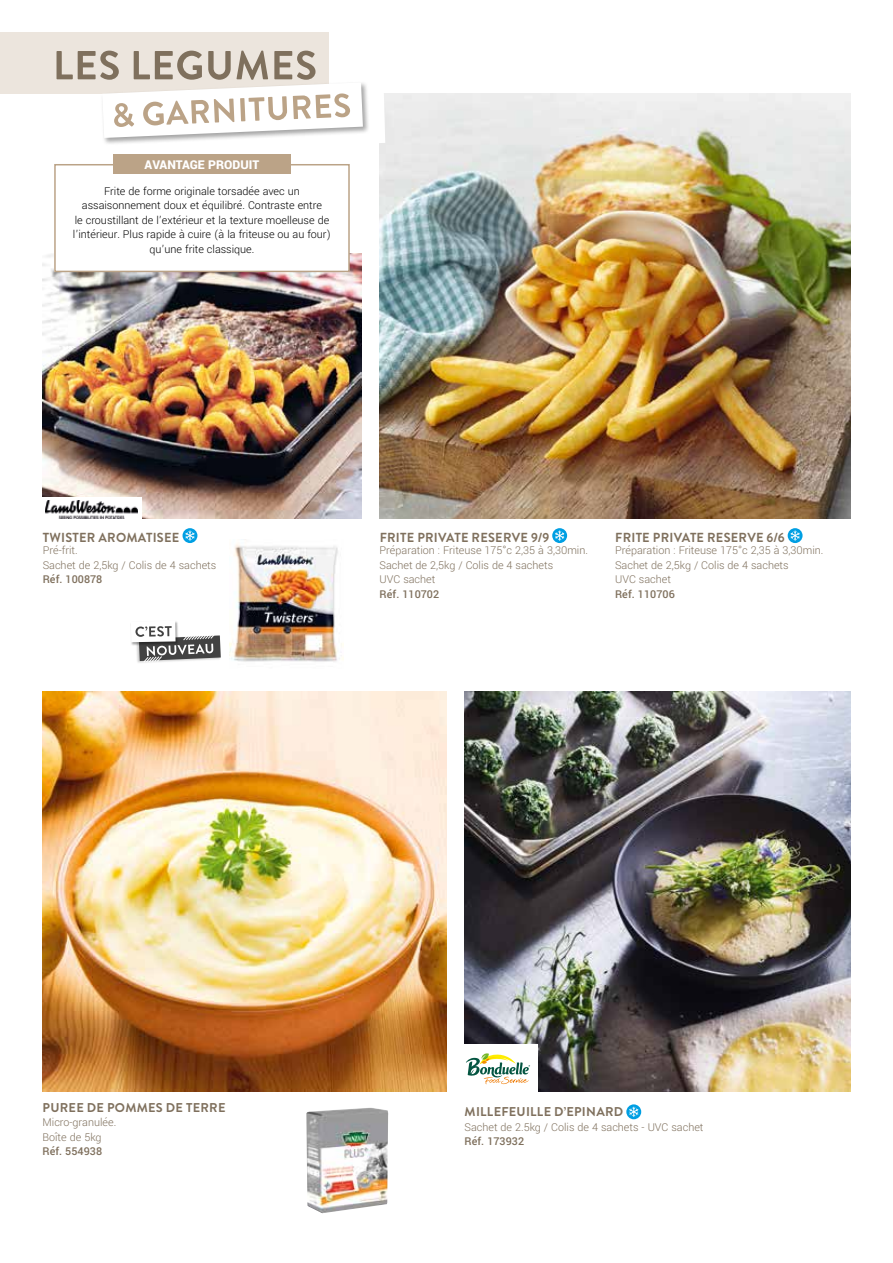
<style>
.page{position:relative;width:893px;height:1263px;background:#fff}
.page>*{position:absolute;margin:0;border:0;box-sizing:border-box;transform-origin:0 0}
.t1{font:900 13.5px "Yantramanav";color:#fff}
.t2{font:700 13.2px "Brandon Grotesque";letter-spacing:.02em;color:#7f705d}
.t3{font:700 12.75px "Brandon Grotesque";letter-spacing:.02em;color:#7f705d}
.t4{font:300 12px/14.4px "Yantramanav";color:#7f705d}
.t5{font:300 12px/14.4px "Yantramanav";color:#000;text-align:center}
.t6{font:500 12px "Yantramanav";color:#7f705d}
</style>
<div class="page">
<svg style="left:626px;top:1104px;width:15px;height:15px"></svg>
<svg style="left:629px;top:1107px;width:9px;height:10px"></svg>
<img style="left:43px;top:253px;width:319px;height:266px">
<img style="left:379px;top:94px;width:471px;height:425px">
<img style="left:43px;top:691px;width:403px;height:400px">
<img style="left:465px;top:691px;width:385px;height:400px">
<div style="left:183px;top:528px;width:14px;height:15px;background:#009fe3;border-radius:50%"></div>
<svg style="left:185px;top:530px;width:10px;height:11px"></svg>
<svg style="left:552px;top:528px;width:15px;height:15px"></svg>
<svg style="left:555px;top:530px;width:9px;height:11px"></svg>
<div style="left:788px;top:528px;width:14px;height:15px;background:#009fe3;border-radius:50%"></div>
<svg style="left:790px;top:530px;width:10px;height:11px"></svg>
<svg style="left:0;top:32px;width:385px;height:127px"></svg>
<div style="left:0;top:32px;width:328px;height:61px;background:#ece5dd"></div>
<div style="left:101px;top:81px;width:270px;height:65px;background:#000;opacity:.36"></div>
<svg style="left:57px;top:51px;width:306px;height:87px"></svg>
<img style="left:230px;top:539px;width:113px;height:123px">
<div style="left:31px;top:497px;width:111px;height:28px;background:#fff"></div>
<img style="left:46px;top:500px;width:91px;height:19px">
<img style="left:306px;top:1107px;width:82px;height:106px">
<div style="left:458px;top:1044px;width:79px;height:57px;background:#fff"></div>
<svg style="left:466px;top:1053px;width:64px;height:31px"></svg>
<svg style="left:131px;top:621px;width:90px;height:42px"></svg>
<div style="left:55px;top:165px;width:294px;height:106px;background:#fff"></div>
<div style="left:54px;top:164px;width:296px;height:108px;border:2px solid #bba387"></div>
<div style="left:113px;top:154px;width:178px;height:20px;background:#bba387"></div>
<p class="t1" style="left:145px;top:156px;width:116px">AVANTAGE PRODUIT</p>
<p class="t5" style="left:73px;top:184px;width:260px">Frite de forme originale torsadée avec un assaisonnement doux et équilibré. Contraste entre<br>le croustillant de l’extérieur et la texture moelleuse de l’intérieur. Plus rapide à cuire (à la friteuse ou au four) qu’une frite classique.</p>
<p class="t2" style="left:43px;top:528px;width:138px">TWISTER AROMATISEE</p>
<p class="t4" style="left:43px;top:543px;width:175px">Pré-frit.<br>Sachet de 2,5kg / Colis de 4 sachets</p>
<p class="t6" style="left:43px;top:572px;width:61px">Réf. 100878</p>
<p class="t2" style="left:380px;top:528px;width:171px">FRITE PRIVATE RESERVE 9/9</p>
<p class="t4" style="left:380px;top:543px;width:210px">Préparation : Friteuse 175°c 2,35 à 3,30min.<br>Sachet de 2,5kg / Colis de 4 sachets<br>UVC sachet</p>
<p class="t6" style="left:380px;top:586px;width:61px">Réf. 110702</p>
<p class="t2" style="left:615px;top:528px;width:171px">FRITE PRIVATE RESERVE 6/6</p>
<p class="t4" style="left:615px;top:543px;width:210px">Préparation : Friteuse 175°c 2,35 à 3,30min.<br>Sachet de 2,5kg / Colis de 4 sachets<br>UVC sachet</p>
<p class="t6" style="left:615px;top:586px;width:61px">Réf. 110706</p>
<p class="t3" style="left:43px;top:1098px;width:184px">PUREE DE POMMES DE TERRE</p>
<p class="t4" style="left:43px;top:1115px;width:75px">Micro-granulée.<br>Boîte de 5kg</p>
<p class="t6" style="left:43px;top:1144px;width:61px">Réf. 554938</p>
<p class="t3" style="left:465px;top:1103px;width:160px">MILLEFEUILLE D’EPINARD</p>
<p class="t4" style="left:465px;top:1120px;width:240px">Sachet de 2.5kg / Colis de 4 sachets - UVC sachet</p>
<p class="t6" style="left:465px;top:1134px;width:61px">Réf. 173932</p>
</div>
